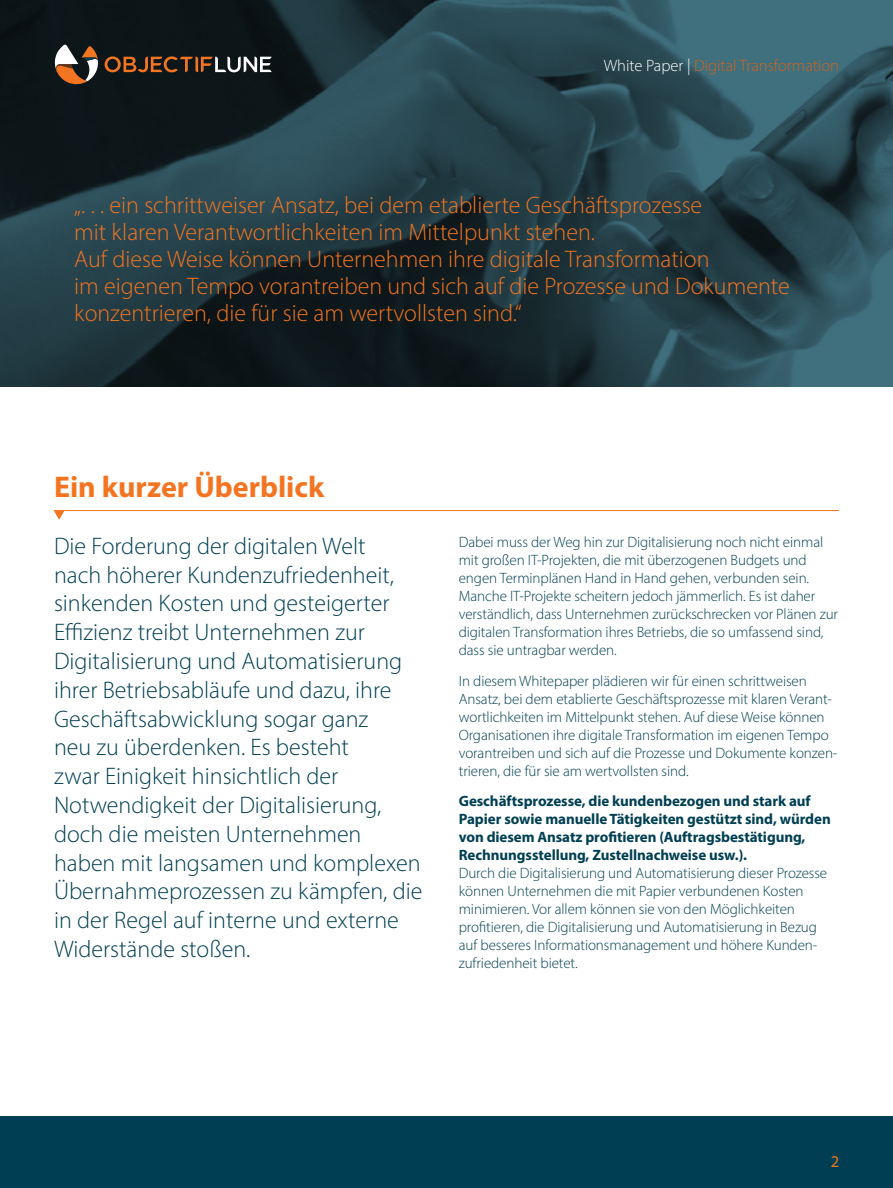
<style>
.page{position:relative;width:893px;height:1188px;background:#fff}
.page>*{position:absolute;margin:0;border:0;box-sizing:border-box;transform-origin:0 0}
.t1{font:700 30px "Myriad Pro";color:#f47521}
.t2{font:300 24px/28.8px "Myriad Pro";color:#003f53}
.t3{font:300 24px/27px "Myriad Pro";color:#f47521}
.t4{font:300 16.5px "Myriad Pro";color:#d1651b}
.t5{font:16.5px "Myriad Pro";color:#f47521}
.t6{font:300 15px/18px "Myriad Pro";letter-spacing:-.005em;color:#003f53}
.t7{font:700 15px/18px "Myriad Pro";letter-spacing:-.005em;color:#003f53}
.s1{color:#fff}
</style>
<div class="page">
<div style="left:0;top:1116px;width:893px;height:72px;background:#003f53"></div>
<svg style="left:0;top:0;width:893px;height:387px;background:#213a42"></svg>
<svg style="left:54px;top:44px;width:44px;height:41px"></svg>
<svg style="left:105px;top:56px;width:166px;height:16px;background:#654b39"></svg>
<hr style="left:54px;top:510px;width:785px;height:1px;background:#f47522">
<svg style="left:54px;top:511px;width:10px;height:8px"></svg>
<p class="t4" style="left:604px;top:55px;width:237px"><span class="s1">White Paper |</span> Digital Transformation</p>
<p class="t3" style="left:74px;top:191px;width:717px">„. . . ein schrittweiser Ansatz, bei dem etablierte Geschäftsprozesse<br>mit klaren Verantwortlichkeiten im Mittelpunkt stehen.<br>Auf diese Weise können Unternehmen ihre digitale Transformation<br>im eigenen Tempo vorantreiben und sich auf die Prozesse und Dokumente konzentrieren, die für sie am wertvollsten sind.“</p>
<h1 class="t1" style="left:54px;top:468px;width:272px">Ein kurzer Überblick</h1>
<p class="t2" style="left:54px;top:531px;width:370px">Die Forderung der digitalen Welt<br>nach höherer Kundenzufriedenheit, sinkenden Kosten und gesteigerter Effizienz treibt Unternehmen zur Digitalisierung und Automatisierung ihrer Betriebsabläufe und dazu, ihre Geschäftsabwicklung sogar ganz<br>neu zu überdenken. Es besteht<br>zwar Einigkeit hinsichtlich der Notwendigkeit der Digitalisierung, doch die meisten Unternehmen haben mit langsamen und komplexen Übernahmeprozessen zu kämpfen, die in der Regel auf interne und externe Widerstände stoßen.</p>
<p class="t6" style="left:459px;top:533px;width:381px">Dabei muss der Weg hin zur Digitalisierung noch nicht einmal mit großen IT-Projekten, die mit überzogenen Budgets und engen Terminplänen Hand in Hand gehen, verbunden sein.<br>Manche IT-Projekte scheitern jedoch jämmerlich. Es ist daher verständlich, dass Unternehmen zurückschrecken vor Plänen zur digitalen Transformation ihres Betriebs, die so umfassend sind, dass sie untragbar werden.</p>
<p class="t6" style="left:459px;top:672px;width:380px">In diesem Whitepaper plädieren wir für einen schrittweisen Ansatz, bei dem etablierte Geschäftsprozesse mit klaren Verant&shy;wortlichkeiten im Mittelpunkt stehen. Auf diese Weise können Organisationen ihre digitale Transformation im eigenen Tempo vorantreiben und sich auf die Prozesse und Dokumente konzen&shy;trieren, die für sie am wertvollsten sind.</p>
<p class="t7" style="left:459px;top:792px;width:373px">Geschäftsprozesse, die kundenbezogen und stark auf Papier sowie manuelle Tätigkeiten gestützt sind, würden von diesem Ansatz profitieren (Auftragsbestätigung, Rechnungsstellung, Zustellnachweise usw.).</p>
<p class="t6" style="left:459px;top:864px;width:370px">Durch die Digitalisierung und Automatisierung dieser Prozesse können Unternehmen die mit Papier verbundenen Kosten minimieren. Vor allem können sie von den Möglichkeiten profitieren, die Digitalisierung und Automatisierung in Bezug auf besseres Informationsmanagement und höhere Kunden&shy;zufriedenheit bietet.</p>
<p class="t5" style="left:831px;top:1151px;width:10px">2</p>
</div>
